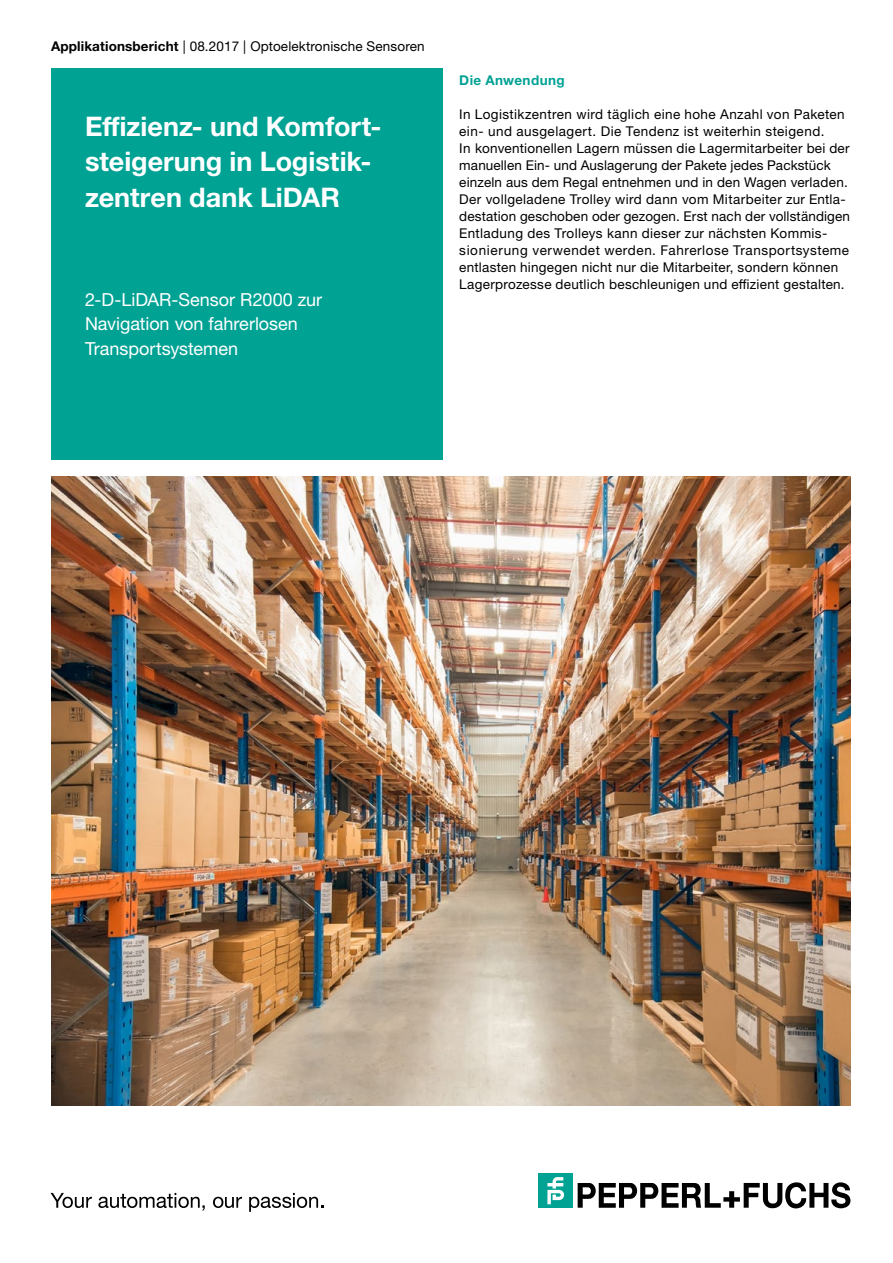
<style>
.page{position:relative;width:893px;height:1263px;background:#fff}
.page>*{position:absolute;margin:0;border:0;box-sizing:border-box;transform-origin:0 0}
.Headline__18_pt___nu{font:700 27px/35.2px "Helvetica Neue LTW1 G";color:#fff}
.Subhead__12_pt___nur{font:18px/24.3px "Helvetica Neue LTW1 G";letter-spacing:-.005em;color:#fff}
.Fließtext__9_pt__Sch{font:13.5px/17px "Helvetica Neue LTW1 G";letter-spacing:.02em;color:#000}
.Subhead__9_pt__P_F_G{font:700 13.5px "Helvetica Neue LTW1 G";letter-spacing:.03em;color:#00a294}
.s1{font-weight:700}
</style>
<div class="page">
<div style="left:51px;top:68px;width:391px;height:391px;background:#00a294"></div>
<img style="left:51px;top:476px;width:799px;height:630px">
<svg style="left:51px;top:1193px;width:41px;height:15px"></svg>
<svg style="left:98px;top:1193px;width:107px;height:18px"></svg>
<svg style="left:213px;top:1197px;width:29px;height:11px"></svg>
<svg style="left:249px;top:1193px;width:74px;height:19px"></svg>
<svg style="left:578px;top:1182px;width:273px;height:26px"></svg>
<div style="left:539px;top:1174px;width:34px;height:34px;background:#00a294"></div>
<svg style="left:547px;top:1177px;width:17px;height:27px"></svg>
<p class="Fließtext__9_pt__Sch" style="left:51px;top:38px;width:375px"><span class="s1">Applikationsbericht</span> | 08.2017 | Optoelektronische Sensoren</p>
<p class="Headline__18_pt___nu" style="left:85px;top:109px;width:295px">Effizienz- und Komfort&shy;steigerung in Logistik&shy;zentren dank LiDAR</p>
<p class="Subhead__12_pt___nur" style="left:85px;top:287px;width:239px">2-D-LiDAR-Sensor R2000 zur<br>Navigation von fahrerlosen<br>Transportsystemen</p>
<p class="Subhead__9_pt__P_F_G" style="left:459px;top:72px;width:107px">Die Anwendung</p>
<p class="Fließtext__9_pt__Sch" style="left:459px;top:106px;width:392px">In Logistikzentren wird täglich eine hohe Anzahl von Paketen ein- und ausgelagert. Die Tendenz ist weiterhin steigend.<br>In konventionellen Lagern müssen die Lagermitarbeiter bei der manuellen Ein- und Auslagerung der Pakete jedes Packstück einzeln aus dem Regal entnehmen und in den Wagen verladen.<br>Der vollgeladene Trolley wird dann vom Mitarbeiter zur Entla&shy;destation geschoben oder gezogen. Erst nach der vollständigen Entladung des Trolleys kann dieser zur nächsten Kommis&shy;sionierung verwendet werden. Fahrerlose Transportsysteme entlasten hingegen nicht nur die Mitarbeiter, sondern können Lagerprozesse deutlich beschleunigen und effizient gestalten.</p>
</div>
